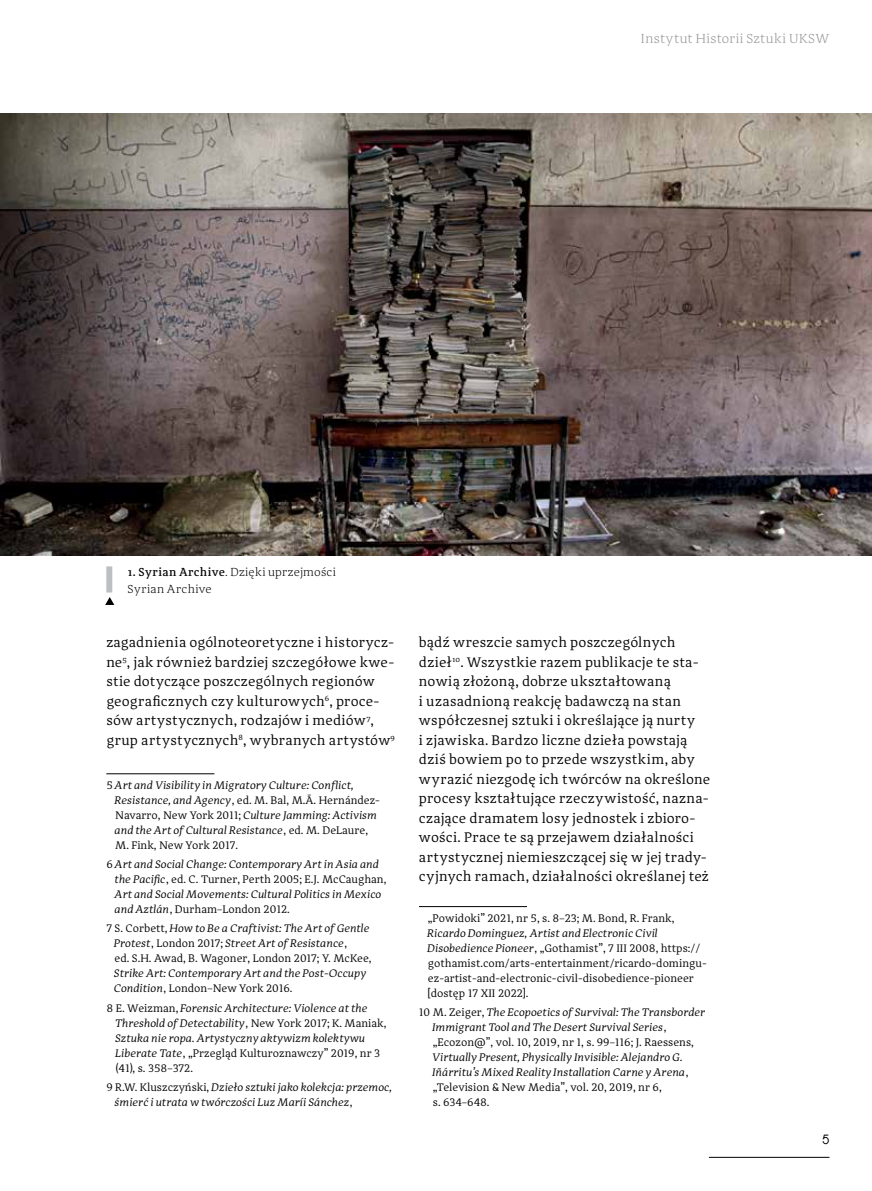
<style>
.page{position:relative;width:872px;height:1191px;background:#fff}
.page>*{position:absolute;margin:0;border:0;box-sizing:border-box;transform-origin:0 0}
.t1{font:14.25px/19.5px "Adagio Serif";letter-spacing:.01em;color:#000}
.t2{font:300 13.5px "Adagio Serif";letter-spacing:.03em;color:#939598}
.t3{font:300 12px/16.5px "Adagio Serif";letter-spacing:.02em;color:#000}
.t4{font:100 12px "Nordica";color:#000}
.t5{font:italic 11.25px/15px "Adagio Serif";color:#000}
.t6{font:11.25px/15px "Adagio Serif";color:#000}
.s1{font-weight:500}
.s2{font-style:normal}
.s3{font-style:italic}
</style>
<div class="page">
<hr style="left:709px;top:1157px;width:120px;height:1px;background:#000">
<hr style="left:106px;top:773px;width:108px;height:1px;background:#000">
<hr style="left:419px;top:906px;width:108px;height:1px;background:#000">
<img style="left:0;top:113px;width:872px;height:443px">
<div style="left:106px;top:566px;width:6px;height:26px;background:#bcbec0"></div>
<svg style="left:105px;top:597px;width:9px;height:8px"></svg>
<p class="t2" style="left:641px;top:30px;width:190px">Instytut Historii Sztuki UKSW</p>
<p class="t3" style="left:128px;top:564px;width:210px"><span class="s1">1. Syrian Archive</span>. Dzięki uprzejmości<br>Syrian Archive</p>
<p class="t1" style="left:106px;top:633px;width:290px">zagadnienia ogólnoteoretyczne i historycz&shy;ne<sup>5</sup>, jak również bardziej szczegółowe kwe&shy;stie dotyczące poszczególnych regionów geograficznych czy kulturowych<sup>6</sup>, proce&shy;sów artystycznych, rodzajów i mediów<sup>7</sup>, grup artystycznych<sup>8</sup>, wybranych artystów<sup>9</sup></p>
<p class="t5" style="left:115px;top:777px;width:266px;text-indent:-9px"><span class="s2">5</span> Art and Visibility in Migratory Culture: Conflict, Resistance, and Agency<span class="s2">, ed. M. Bal, M.Ā. Hernández-Navarro, New York 2011;</span> Culture Jamming: Activism and the Art of Cultural Resistance<span class="s2">, ed. M. DeLaure, M. Fink, New York 2017.</span></p>
<p class="t5" style="left:115px;top:857px;width:273px;text-indent:-9px"><span class="s2">6</span> Art and Social Change: Contemporary Art in Asia and the Pacific<span class="s2">, ed. C. Turner, Perth 2005; E.J. McCaughan, </span>Art and Social Movements: Cultural Politics in Mexico and Aztlán<span class="s2">, Durham–London 2012.</span></p>
<p class="t6" style="left:114px;top:921px;width:259px;text-indent:-8px">7 S. Corbett, <span class="s3">How to Be a Craftivist: The Art of Gentle<br>Protest</span>, London 2017; <span class="s3">Street Art of Resistance</span>,<br>ed. S.H. Awad, B. Wagoner, London 2017; Y. McKee,</p>
<p class="t5" style="left:114px;top:966px;width:254px">Strike Art: Contemporary Art and the Post-Occupy<br>Condition<span class="s2">, London–New York 2016.</span></p>
<p class="t5" style="left:116px;top:1000px;width:272px;text-indent:-9px"><span class="s2">8 E. Weizman,</span> Forensic Architecture: Violence at the Threshold of Detectability<span class="s2">, New York 2017; K. Maniak, </span>Sztuka nie ropa. Artystyczny aktywizm kolektywu Liberate Tate<span class="s2">, „Przegląd Kulturoznawczy” 2019, nr 3 (41), s. 358–372.</span></p>
<p class="t5" style="left:115px;top:1079px;width:279px;text-indent:-9px"><span class="s2">9 R.W. Kluszczyński,</span> Dzieło sztuki jako kolekcja: przemoc, śmierć i utrata w twórczości Luz Maríi Sánchez<span class="s2">,</span></p>
<p class="t1" style="left:419px;top:633px;width:292px">bądź wreszcie samych poszczególnych dzieł<sup>10</sup>. Wszystkie razem publikacje te sta&shy;nowią złożoną, dobrze ukształtowaną<br>i uzasadnioną reakcję badawczą na stan współczesnej sztuki i określające ją nurty<br>i zjawiska. Bardzo liczne dzieła powstają dziś bowiem po to przede wszystkim, aby wyrazić niezgodę ich twórców na określone procesy kształtujące rzeczywistość, nazna&shy;czające dramatem losy jednostek i zbioro&shy;wości. Prace te są przejawem działalności artystycznej niemieszczącej się w jej trady&shy;cyjnych ramach, działalności określanej też</p>
<p class="t6" style="left:428px;top:910px;width:248px">„Powidoki” 2021, nr 5, s. 8–23; M. Bond, R. Frank,</p>
<p class="t6" style="left:428px;top:925px;width:280px"><span class="s3">Ricardo Dominguez, Artist and Electronic Civil Disobedience Pioneer</span>, „Gothamist”, 7 III 2008, https:// gothamist.com/arts-entertainment/ricardo-domingu&shy;ez-artist-and-electronic-civil-disobedience-pioneer [dostęp 17 XII 2022].</p>
<p class="t5" style="left:433px;top:1004px;width:275px;text-indent:-14px"><span class="s2">10 M. Zeiger,</span> The Ecopoetics of Survival: The Transborder<br>Immigrant Tool and The Desert Survival Series<span class="s2">, „Ecozon@”, vol. 10, 2019, nr 1, s. 99–116; J. Raessens,</span></p>
<p class="t5" style="left:433px;top:1049px;width:257px">Virtually Present, Physically Invisible: Alejandro G.<br>Iñárritu’s Mixed Reality Installation Carne y Arena<span class="s2">, „Television &amp; New Media”, vol. 20, 2019, nr 6,<br>s. 634–648.</span></p>
<p class="t4" style="left:822px;top:1134px;width:8px">5</p>
</div>
